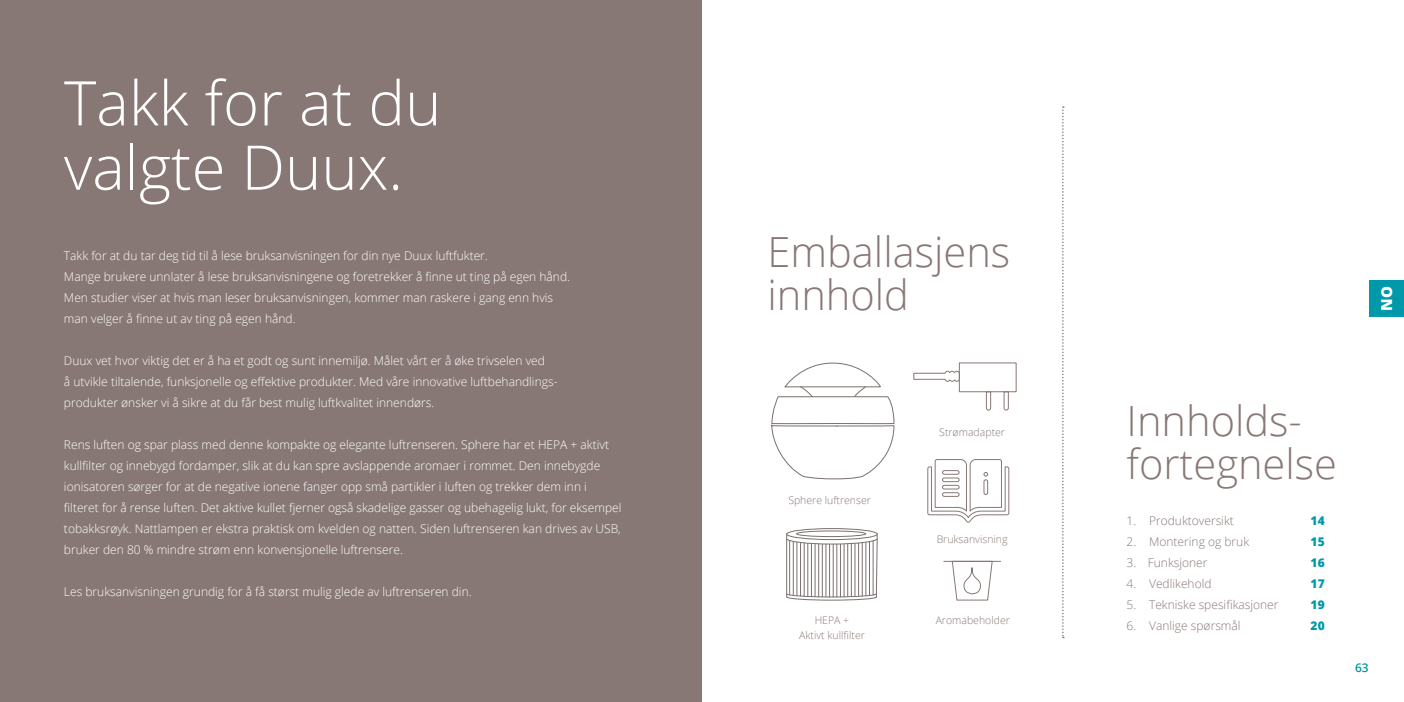
<style>
.page{position:relative;width:1404px;height:702px;background:#fff}
.page>*{position:absolute;margin:0;border:0;box-sizing:border-box;transform-origin:0 0}
.t1{font:300 61.5px/64.2px "Open Sans";color:#fff}
.t2{font:300 41.55px/43.3px "Open Sans";color:#887875}
.t3{font:800 15px "Open Sans";color:#fff}
.t4{font:300 12px/21px "Open Sans";color:#fff}
.t5{font:300 12px "Open Sans";color:#887875}
.t6{font:800 12px "Open Sans";color:#0099a9}
.t7{font:600 12px "Open Sans";color:#0099a9}
.t8{font:300 10.5px "Open Sans";color:#887875}
</style>
<div class="page">
<div style="left:0;top:0;width:702px;height:702px;background:#887875"></div>
<div style="left:1369px;top:280px;width:34px;height:36px;background:#0099a9"></div>
<svg style="left:927px;top:459px;width:82px;height:64px"></svg>
<svg style="left:771px;top:362px;width:123px;height:117px"></svg>
<svg style="left:1003px;top:392px;width:5px;height:18px"></svg>
<svg style="left:985px;top:392px;width:6px;height:18px"></svg>
<svg style="left:913px;top:370px;width:45px;height:12px"></svg>
<div style="left:958px;top:362px;width:58px;height:30px;border:1px solid #887875"></div>
<svg style="left:786px;top:532px;width:91px;height:68px"></svg>
<svg style="left:786px;top:528px;width:91px;height:11px"></svg>
<div style="left:786px;top:528px;width:91px;height:12px;border:1px solid #7b706f;border-radius:50%"></div>
<svg style="left:796px;top:531px;width:69px;height:5px"></svg>
<div style="left:796px;top:530px;width:69px;height:7px;border:1px solid #7b706f;border-radius:50%"></div>
<svg style="left:1062px;top:106px;width:1px;height:532px"></svg>
<svg style="left:943px;top:560px;width:58px;height:41px"></svg>
<div style="left:963px;top:567px;width:18px;height:27px;border:1px solid #887875;border-radius:8px"></div>
<h1 class="t1" style="left:64px;top:69px;width:379px">Takk for at du valgte Duux.</h1>
<p class="t4" style="left:64px;top:245px;width:507px">Takk for at du tar deg tid til å lese bruksanvisningen for din nye Duux luftfukter.<br>Mange brukere unnlater å lese bruksanvisningene og foretrekker å finne ut ting på egen hånd.<br>Men studier viser at hvis man leser bruksanvisningen, kommer man raskere i gang enn hvis man velger å finne ut av ting på egen hånd.</p>
<p class="t4" style="left:64px;top:350px;width:495px">Duux vet hvor viktig det er å ha et godt og sunt innemiljø. Målet vårt er å øke trivselen ved<br>å utvikle tiltalende, funksjonelle og effektive produkter. Med våre innovative luftbehandlings&shy;produkter ønsker vi å sikre at du får best mulig luftkvalitet innendørs.</p>
<p class="t4" style="left:64px;top:434px;width:559px">Rens luften og spar plass med denne kompakte og elegante luftrenseren. Sphere har et HEPA + aktivt kullfilter og innebygd fordamper, slik at du kan spre avslappende aromaer i rommet. Den innebygde ionisatoren sørger for at de negative ionene fanger opp små partikler i luften og trekker dem inn i filteret for å rense luften. Det aktive kullet fjerner også skadelige gasser og ubehagelig lukt, for eksempel tobakksrøyk. Nattlampen er ekstra praktisk om kvelden og natten. Siden luftrenseren kan drives av USB, bruker den 80 % mindre strøm enn konvensjonelle luftrensere.</p>
<p class="t4" style="left:64px;top:581px;width:409px">Les bruksanvisningen grundig for å få størst mulig glede av luftrenseren din.</p>
<h2 class="t2" style="left:767px;top:229px;width:244px">Emballasjens innhold</h2>
<p class="t8" style="left:788px;top:493px;width:84px">Sphere luftrenser</p>
<p class="t8" style="left:939px;top:424px;width:67px">Strømadapter</p>
<p class="t8" style="left:936px;top:532px;width:72px">Bruksanvisning</p>
<p class="t8" style="left:814px;top:613px;width:36px">HEPA +</p>
<p class="t8" style="left:935px;top:613px;width:76px">Aromabeholder</p>
<p class="t8" style="left:799px;top:628px;width:67px">Aktivt kullfilter</p>
<p class="t3" style="left:1374px;top:311px;width:26px;rotate:-90deg">NO</p>
<h2 class="t2" style="left:1126px;top:398px;width:212px">Innholds&shy;fortegnelse</h2>
<p class="t5" style="left:1126px;top:512px;width:109px">1. Produktoversikt</p>
<p class="t6" style="left:1310px;top:511px;width:16px">14</p>
<p class="t5" style="left:1126px;top:533px;width:124px">2. Montering og bruk</p>
<p class="t6" style="left:1310px;top:532px;width:16px">15</p>
<p class="t5" style="left:1126px;top:554px;width:82px">3. Funksjoner</p>
<p class="t6" style="left:1310px;top:553px;width:16px">16</p>
<p class="t5" style="left:1126px;top:575px;width:86px">4. Vedlikehold</p>
<p class="t6" style="left:1310px;top:574px;width:16px">17</p>
<p class="t5" style="left:1126px;top:596px;width:153px">5. Tekniske spesifikasjoner</p>
<p class="t6" style="left:1310px;top:595px;width:16px">19</p>
<p class="t5" style="left:1126px;top:617px;width:115px">6. Vanlige spørsmål</p>
<p class="t6" style="left:1310px;top:616px;width:16px">20</p>
<p class="t7" style="left:1354px;top:659px;width:15px">63</p>
</div>
